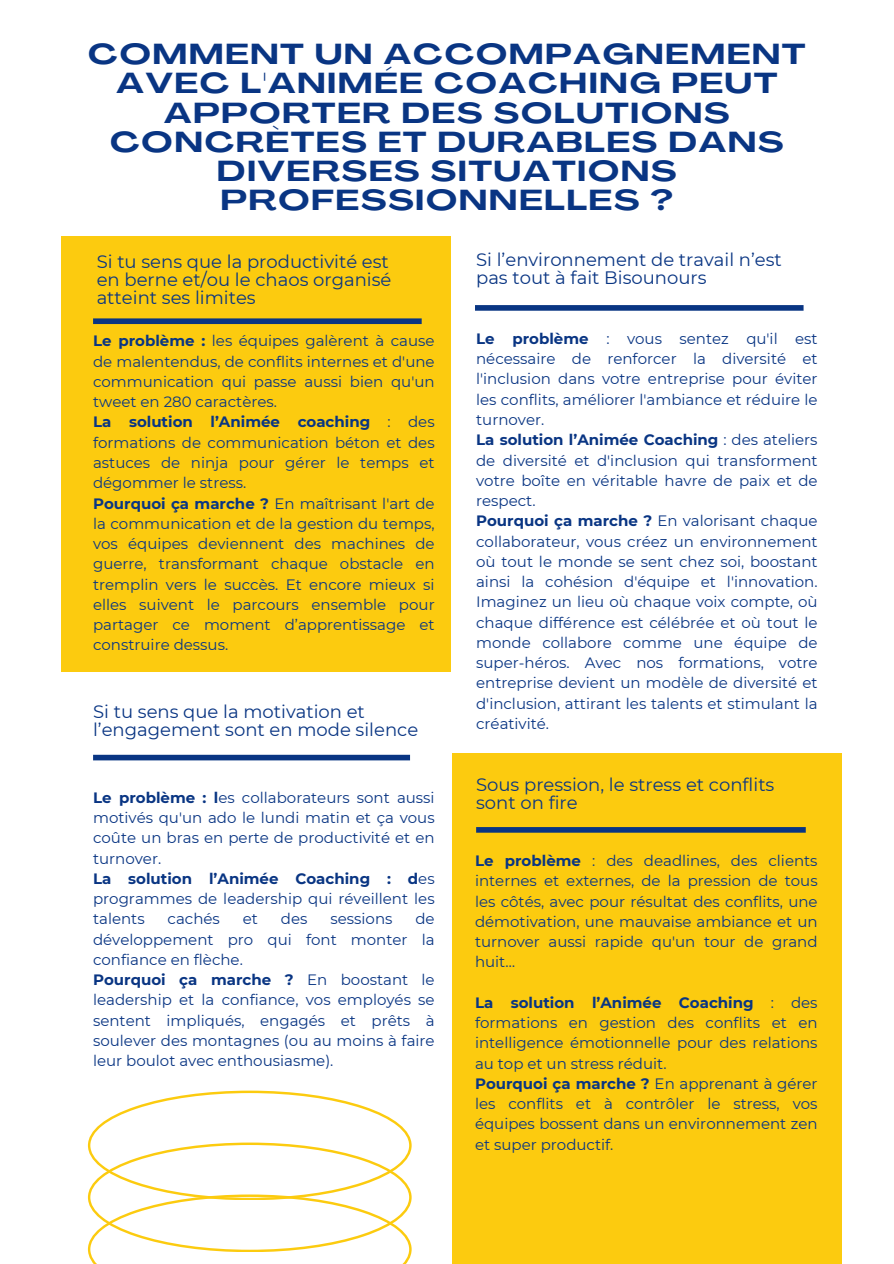
<style>
.page{position:relative;width:894px;height:1264px;background:#fff}
.page>*{position:absolute;margin:0;border:0;box-sizing:border-box;transform-origin:0 0}
.t1{font:700 28.5px/29.2px "Agrandir Grand";letter-spacing:.07em;color:#093583;text-align:center}
.t2{font:18px/18px "Montserrat";color:#093583}
.t3{font:15px/20.2px "Montserrat";color:#093583;text-align:justify}
.s1{font-weight:700}
</style>
<div class="page">
<svg style="left:88px;top:1090px;width:323px;height:173px"></svg>
<div style="left:61px;top:236px;width:389px;height:436px;background:#fccb0f"></div>
<div style="left:93px;top:318px;width:328px;height:6px;background:#093583"></div>
<div style="left:93px;top:754px;width:317px;height:6px;background:#093583"></div>
<div style="left:452px;top:753px;width:389px;height:510px;background:#fccb0f"></div>
<div style="left:475px;top:305px;width:328px;height:6px;background:#093583"></div>
<div style="left:476px;top:827px;width:329px;height:5px;background:#093583"></div>
<h1 class="t1" style="left:88px;top:42px;width:718px">COMMENT UN ACCOMPAGNEMENT<br>AVEC L'ANIMÉE COACHING PEUT<br>APPORTER DES SOLUTIONS<br>CONCRÈTES ET DURABLES DANS<br>DIVERSES SITUATIONS<br>PROFESSIONNELLES ?</h1>
<p class="t2" style="left:97px;top:253px;width:296px">Si tu sens que la productivité est en berne et/ou le chaos organisé atteint ses limites</p>
<h2 class="t3" style="left:93px;top:331px;width:343px"><span class="s1">Le problème :</span> les équipes galèrent à cause de malentendus, de conflits internes et d'une communication qui passe aussi bien qu'un tweet en 280 caractères.</h2>
<p class="t3" style="left:93px;top:412px;width:343px"><span class="s1">La solution l’Animée coaching</span> : des formations de communication béton et des astuces de ninja pour gérer le temps et dégommer le stress.</p>
<p class="t3" style="left:93px;top:493px;width:343px"><span class="s1">Pourquoi ça marche ?</span> En maîtrisant l'art de la communication et de la gestion du temps, vos équipes deviennent des machines de guerre, transformant chaque obstacle en tremplin vers le succès. Et encore mieux si elles suivent le parcours ensemble pour partager ce moment d’apprentissage et construire dessus.</p>
<h2 class="t2" style="left:93px;top:703px;width:326px">Si tu sens que la motivation et l’engagement sont en mode silence</h2>
<p class="t3" style="left:93px;top:787px;width:343px"><span class="s1">Le problème : l</span>es collaborateurs sont aussi motivés qu'un ado le lundi matin et ça vous coûte un bras en perte de productivité et en turnover.</p>
<p class="t3" style="left:93px;top:868px;width:343px"><span class="s1">La solution l’Animée Coaching : d</span>es programmes de leadership qui réveillent les talents</p>
<p class="t3" style="left:93px;top:908px;width:343px;text-indent:322px">de développement pro qui font monter la confiance en flèche.</p>
<p class="t3" style="left:93px;top:969px;width:343px"><span class="s1">Pourquoi ça marche ?</span> En boostant le leadership et la confiance, vos employés se sentent impliqués, engagés et prêts à soulever des montagnes (ou au moins à faire leur boulot avec enthousiasme).</p>
<p class="t3" style="left:168px;top:908px;width:54px">cachés</p>
<p class="t3" style="left:243px;top:908px;width:17px">et</p>
<p class="t3" style="left:281px;top:908px;width:28px">des</p>
<p class="t3" style="left:330px;top:908px;width:63px">sessions</p>
<p class="t2" style="left:476px;top:250px;width:307px">Si l’environnement de travail n’est pas tout à fait Bisounours</p>
<h2 class="t3" style="left:476px;top:328px;width:343px"><span class="s1">Le problème</span> : vous sentez qu'il est nécessaire de renforcer la diversité et l'inclusion dans votre entreprise pour éviter les conflits, améliorer l'ambiance et réduire le turnover.</h2>
<p class="t3" style="left:476px;top:430px;width:343px"><span class="s1">La solution l’Animée Coaching</span> : des ateliers de diversité et d'inclusion qui transforment votre boîte en véritable havre de paix et de respect.</p>
<p class="t3" style="left:476px;top:511px;width:343px"><span class="s1">Pourquoi ça marche ?</span> En valorisant chaque collaborateur, vous créez un environnement où tout le monde se sent chez soi, boostant ainsi la cohésion d'équipe et l'innovation.<br>Imaginez un lieu où chaque voix compte, où chaque différence est célébrée et où tout le monde collabore comme une équipe de super-héros. Avec nos formations, votre entreprise devient un modèle de diversité et d'inclusion, attirant les talents et stimulant la créativité.</p>
<p class="t2" style="left:476px;top:775px;width:300px">Sous pression, le stress et conflits sont on fire</p>
<h2 class="t3" style="left:475px;top:850px;width:344px"><span class="s1">Le problème</span> : des deadlines, des clients internes et externes, de la pression de tous les côtés, avec pour résultat des conflits, une démotivation, une mauvaise ambiance et un turnover aussi rapide qu'un tour de grand huit…</h2>
<p class="t3" style="left:475px;top:992px;width:344px"><span class="s1">La solution l’Animée Coaching</span> : des formations en gestion des conflits et en intelligence émotionnelle pour des relations au top et un stress réduit.</p>
<p class="t3" style="left:475px;top:1073px;width:344px"><span class="s1">Pourquoi ça marche ?</span> En apprenant à gérer les conflits et à contrôler le stress, vos équipes bossent dans un environnement zen et super productif.</p>
</div>
